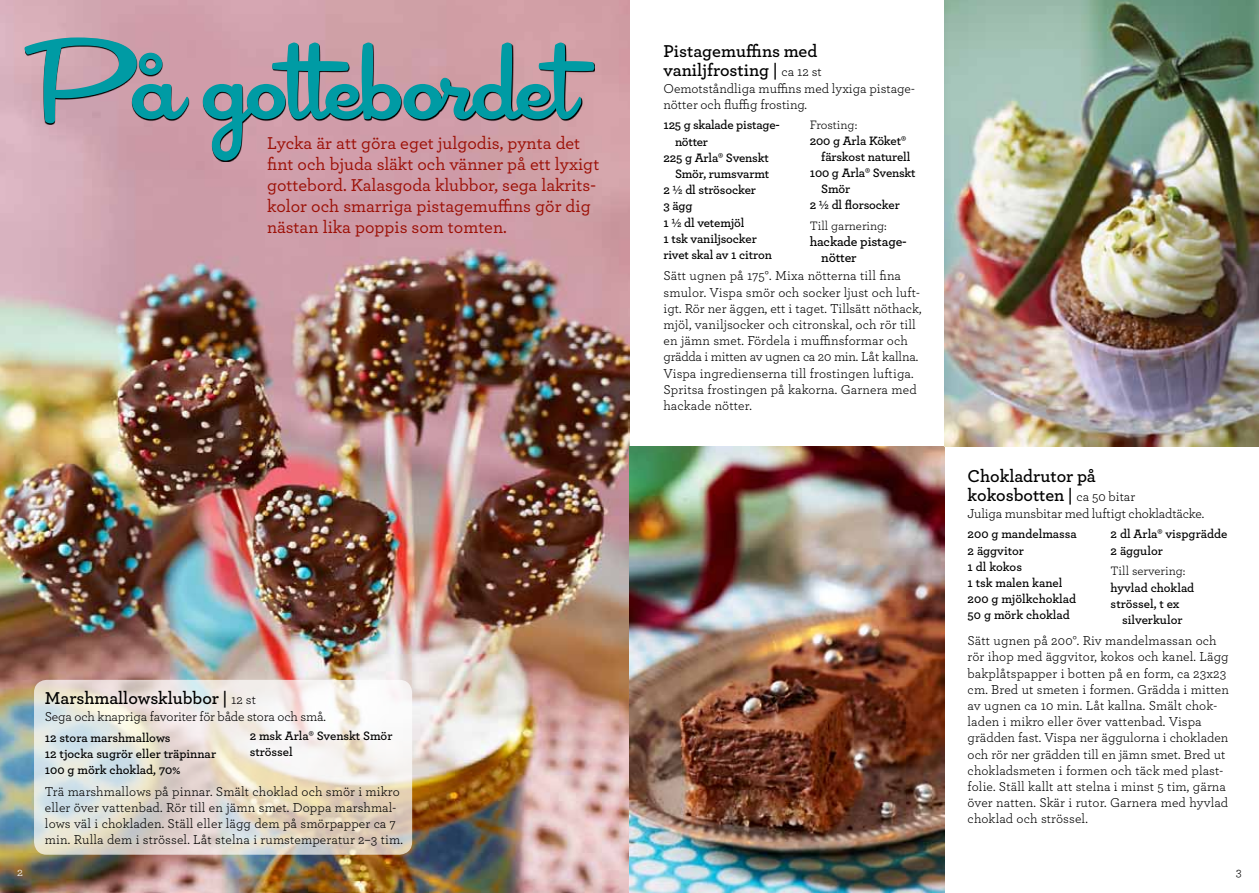
<style>
.page{position:relative;width:1259px;height:893px;background:#fff}
.page>*{position:absolute;margin:0;border:0;box-sizing:border-box;transform-origin:0 0}
.t1{font:120px "Cocktail Shaker";color:#009ba4}
.t2{font:500 18px/21px "Archer";color:#9c1006}
.t3{font:600 18px/18.8px "Archer";color:#000}
.t4{font:13.5px/16.2px "Archer";color:#000}
.t5{font:600 13.5px/16.2px "Archer";letter-spacing:-.01em;color:#000}
.t6{font:600 12.75px/16.2px "Archer";letter-spacing:-.01em;color:#000}
.t7{font:12.75px "Archer";color:#000}
.t8{font:12.3px "Archer";color:#fff}
.t9{font:12.3px "Archer";color:#000}
.s1{font-weight:400;font-size:13.5px}
</style>
<div class="page">
<img style="left:0;top:0;width:629px;height:893px">
<img style="left:629px;top:446px;width:315px;height:447px">
<svg style="left:25px;top:38px;width:570px;height:123px;background:#9f7a82"></svg>
<svg style="left:34px;top:680px;width:378px;height:175px"></svg>
<img style="left:944px;top:0;width:315px;height:446px">
<h1 class="t1" style="left:43px;top:13px;width:535px">På gottebordet</h1>
<h2 class="t2" style="left:267px;top:131px;width:334px">Lycka är att göra eget julgodis, pynta det fint och bjuda släkt och vänner på ett lyxigt gottebord. Kalasgoda klubbor, sega lakrits&shy;kolor och smarriga pistagemuffins gör dig nästan lika poppis som tomten.</h2>
<h2 class="t3" style="left:45px;top:688px;width:213px">Marshmallowsklubbor | <span class="s1">12 st</span></h2>
<p class="t4" style="left:45px;top:708px;width:283px">Sega och knapriga favoriter för både stora och små.</p>
<p class="t6" style="left:45px;top:729px;width:173px">12 stora marshmallows<br>12 tjocka sugrör eller träpinnar<br>100 g mörk choklad, 70%</p>
<p class="t4" style="left:45px;top:782px;width:359px">Trä marshmallows på pinnar. Smält choklad och smör i mikro eller över vattenbad. Rör till en jämn smet. Doppa marshmal&shy;lows väl i chokladen. Ställ eller lägg dem på smörpapper ca 7 min. Rulla dem i strössel. Låt stelna i rumstemperatur 2–3 tim.</p>
<p class="t6" style="left:250px;top:727px;width:144px">2 msk Arla® Svenskt Smör strössel</p>
<h2 class="t3" style="left:663px;top:40px;width:160px">Pistagemuffins med vaniljfrosting | <span class="s1">ca 12 st</span></h2>
<p class="t4" style="left:663px;top:79px;width:253px">Oemotståndliga muffins med lyxiga pistage&shy;nötter och fluffig frosting.</p>
<p class="t6" style="left:663px;top:116px;width:118px">125 g skalade pistage-</p>
<p class="t6" style="left:675px;top:132px;width:35px">nötter</p>
<p class="t6" style="left:663px;top:149px;width:107px">225 g Arla® Svenskt</p>
<p class="t6" style="left:675px;top:165px;width:96px">Smör, rumsvarmt</p>
<p class="t6" style="left:663px;top:181px;width:94px">2 ½ dl strösocker</p>
<p class="t6" style="left:663px;top:197px;width:31px">3 ägg</p>
<p class="t6" style="left:663px;top:213px;width:82px">1 ½ dl vetemjöl</p>
<p class="t6" style="left:663px;top:230px;width:95px">1 tsk vaniljsocker</p>
<p class="t6" style="left:663px;top:246px;width:110px">rivet skal av 1 citron</p>
<p class="t4" style="left:663px;top:267px;width:259px">Sätt ugnen på 175°. Mixa nötterna till fina smulor. Vispa smör och socker ljust och luft&shy;igt. Rör ner äggen, ett i taget. Tillsätt nöthack, mjöl, vaniljsocker och citronskal, och rör till en jämn smet. Fördela i muffinsformar och grädda i mitten av ugnen ca 20 min. Låt kallna.<br>Vispa ingredienserna till frostingen luftiga.<br>Spritsa frostingen på kakorna. Garnera med hackade nötter.</p>
<p class="t7" style="left:810px;top:116px;width:49px">Frosting:</p>
<p class="t6" style="left:810px;top:132px;width:98px">200 g Arla Köket®</p>
<p class="t6" style="left:821px;top:148px;width:91px">färskost naturell</p>
<p class="t6" style="left:810px;top:164px;width:107px">100 g Arla® Svenskt</p>
<p class="t6" style="left:821px;top:180px;width:30px">Smör</p>
<p class="t6" style="left:810px;top:196px;width:91px">2 ½ dl florsocker</p>
<p class="t7" style="left:810px;top:217px;width:78px">Till garnering:</p>
<p class="t5" style="left:821px;top:232px;width:87px;text-indent:-11px">hackade pistage&shy;nötter</p>
<h2 class="t3" style="left:967px;top:466px;width:169px">Chokladrutor på kokosbotten | <span class="s1">ca 50 bitar</span></h2>
<p class="t4" style="left:967px;top:505px;width:238px">Juliga munsbitar med luftigt chokladtäcke.</p>
<p class="t6" style="left:967px;top:525px;width:111px">200 g mandelmassa<br>2 äggvitor<br>1 dl kokos<br>1 tsk malen kanel<br>200 g mjölkchoklad<br>50 g mörk choklad</p>
<p class="t4" style="left:967px;top:632px;width:263px">Sätt ugnen på 200°. Riv mandelmassan och rör ihop med äggvitor, kokos och kanel. Lägg bakplåtspapper i botten på en form, ca 23x23 cm. Bred ut smeten i formen. Grädda i mitten av ugnen ca 10 min. Låt kallna. Smält chok&shy;laden i mikro eller över vattenbad. Vispa grädden fast. Vispa ner äggulorna i chokladen och rör ner grädden till en jämn smet. Bred ut chokladsmeten i formen och täck med plast&shy;folie. Ställ kallt att stelna i minst 5 tim, gärna över natten. Skär i rutor. Garnera med hyvlad choklad och strössel.</p>
<p class="t6" style="left:1110px;top:525px;width:118px">2 dl Arla® vispgrädde<br>2 äggulor</p>
<p class="t7" style="left:1110px;top:562px;width:76px">Till servering:</p>
<p class="t6" style="left:1110px;top:578px;width:85px">hyvlad choklad strössel, t ex</p>
<p class="t6" style="left:1122px;top:611px;width:62px">silverkulor</p>
<p class="t8" style="left:17px;top:863px;width:7px">2</p>
<p class="t9" style="left:1236px;top:863px;width:7px">3</p>
</div>
